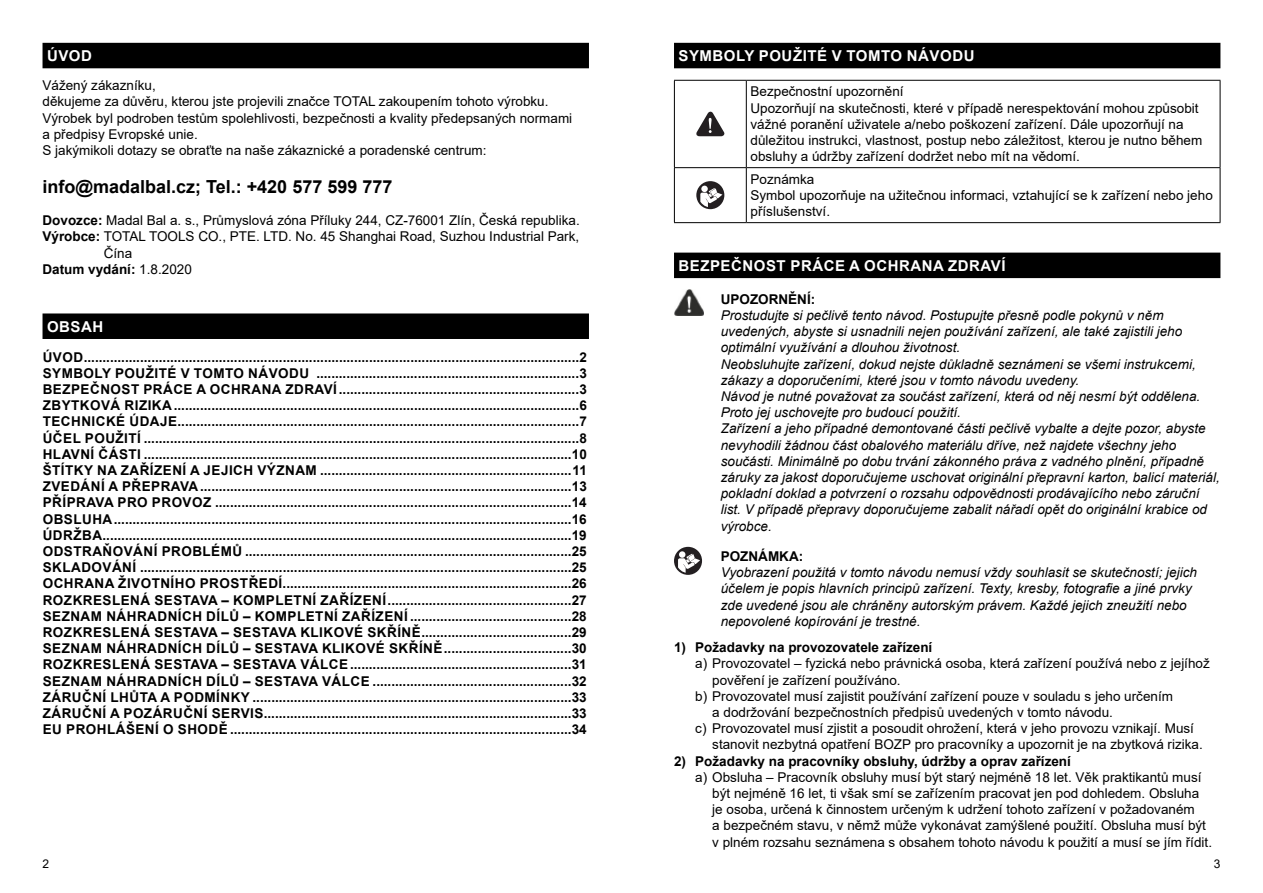
<style>
.page{position:relative;width:1263px;height:893px;background:#fff}
.page>*{position:absolute;margin:0;border:0;box-sizing:border-box;transform-origin:0 0}
.t1{font:700 18px "Arial";color:#000}
.t2{font:700 15px "Arial";letter-spacing:.035em;color:#fff}
.t3{font:700 13.5px/16.2px "Arial";color:#000;text-align:justify}
.t4{font:13.5px/16.2px "Arial";color:#000}
.t5{font:italic 13.5px/16.2px "Arial";color:#000}
.t6{font:12px "Arial";color:#000}
.s1{font-weight:700}
.s2{font-weight:400}
</style>
<div class="page">
<div style="left:43px;top:43px;width:546px;height:25px;background:#000"></div>
<div style="left:43px;top:313px;width:546px;height:26px;background:#000"></div>
<div style="left:674px;top:43px;width:546px;height:25px;background:#000"></div>
<div style="left:674px;top:253px;width:546px;height:25px;background:#000"></div>
<hr style="left:674px;top:80px;width:72px;height:1px;background:#000">
<hr style="left:674px;top:81px;width:1px;height:86px;background:#000">
<hr style="left:746px;top:80px;width:474px;height:1px;background:#000">
<hr style="left:746px;top:81px;width:1px;height:86px;background:#000">
<hr style="left:1220px;top:81px;width:1px;height:86px;background:#000">
<hr style="left:674px;top:167px;width:72px;height:1px;background:#000">
<hr style="left:674px;top:168px;width:1px;height:54px;background:#000">
<hr style="left:746px;top:167px;width:474px;height:1px;background:#000">
<hr style="left:746px;top:168px;width:1px;height:54px;background:#000">
<hr style="left:1220px;top:168px;width:1px;height:54px;background:#000">
<hr style="left:674px;top:222px;width:72px;height:1px;background:#000">
<hr style="left:746px;top:222px;width:474px;height:1px;background:#000">
<svg style="left:696px;top:112px;width:28px;height:24px"></svg>
<div style="left:696px;top:181px;width:28px;height:28px;background:#231f21;border-radius:50%"></div>
<div style="left:701px;top:186px;width:7px;height:6px;background:#fff;border-radius:50%"></div>
<svg style="left:700px;top:188px;width:22px;height:19px"></svg>
<img style="left:674px;top:290px;width:30px;height:26px">
<div style="left:674px;top:547px;width:28px;height:28px;background:#231f21;border-radius:50%"></div>
<div style="left:679px;top:551px;width:6px;height:7px;background:#fff;border-radius:50%"></div>
<svg style="left:678px;top:554px;width:22px;height:19px"></svg>
<p class="t2" style="left:47px;top:45px;width:46px">ÚVOD</p>
<p class="t4" style="left:43px;top:77px;width:531px">Vážený zákazníku,<br>děkujeme za důvěru, kterou jste projevili značce TOTAL zakoupením tohoto výrobku.<br>Výrobek byl podroben testům spolehlivosti, bezpečnosti a kvality předepsaných normami a předpisy Evropské unie.<br>S jakýmikoli dotazy se obraťte na naše zákaznické a poradenské centrum:</p>
<h1 class="t1" style="left:43px;top:174px;width:351px">info@madalbal.cz; Tel.: +420 577 599 777</h1>
<p class="t4" style="left:43px;top:212px;width:539px"><span class="s1">Dovozce:</span> Madal Bal a. s., Průmyslová zóna Příluky 244, CZ-76001 Zlín, Česká republika.</p>
<p class="t4" style="left:43px;top:228px;width:538px"><span class="s1">Výrobce:</span> TOTAL TOOLS CO., PTE. LTD. No. 45 Shanghai Road, Suzhou Industrial Park,</p>
<p class="t4" style="left:104px;top:245px;width:30px">Čína</p>
<p class="t3" style="left:43px;top:261px;width:151px">Datum vydání: <span class="s2">1.8.2020</span></p>
<p class="t2" style="left:47px;top:316px;width:58px">OBSAH</p>
<p class="t3" style="left:43px;top:349px;width:546px">ÚVOD....................................................................................................................................2<br>SYMBOLY POUŽITÉ V TOMTO NÁVODU ......................................................................3<br>BEZPEČNOST PRÁCE A OCHRANA ZDRAVÍ................................................................3<br>ZBYTKOVÁ RIZIKA............................................................................................................6<br>TECHNICKÉ ÚDAJE...........................................................................................................7<br>ÚČEL POUŽITÍ ....................................................................................................................8<br>HLAVNÍ ČÁSTI ..................................................................................................................10<br>ŠTÍTKY NA ZAŘÍZENÍ A JEJICH VÝZNAM ...................................................................11<br>ZVEDÁNÍ A PŘEPRAVA...................................................................................................13<br>PŘÍPRAVA PRO PROVOZ ...............................................................................................14<br>OBSLUHA..........................................................................................................................16<br>ÚDRŽBA.............................................................................................................................19<br>ODSTRAŇOVÁNÍ PROBLÉMŮ .......................................................................................25<br>SKLADOVÁNÍ ...................................................................................................................25<br>OCHRANA ŽIVOTNÍHO PROSTŘEDÍ.............................................................................26<br>ROZKRESLENÁ SESTAVA – KOMPLETNÍ ZAŘÍZENÍ.................................................27<br>SEZNAM NÁHRADNÍCH DÍLŮ – KOMPLETNÍ ZAŘÍZENÍ ...........................................28<br>ROZKRESLENÁ SESTAVA – SESTAVA KLIKOVÉ SKŘÍNĚ........................................29<br>SEZNAM NÁHRADNÍCH DÍLŮ – SESTAVA KLIKOVÉ SKŘÍNĚ..................................30<br>ROZKRESLENÁ SESTAVA – SESTAVA VÁLCE...........................................................31<br>SEZNAM NÁHRADNÍCH DÍLŮ – SESTAVA VÁLCE .....................................................32<br>ZÁRUČNÍ LHŮTA A PODMÍNKY .....................................................................................33<br>ZÁRUČNÍ A POZÁRUČNÍ SERVIS..................................................................................33<br>EU PROHLÁŠENÍ O SHODĚ ...........................................................................................34</p>
<p class="t2" style="left:678px;top:45px;width:297px">SYMBOLY POUŽITÉ V TOMTO NÁVODU</p>
<p class="t4" style="left:750px;top:84px;width:453px">Bezpečnostní upozornění<br>Upozorňují na skutečnosti, které v případě nerespektování mohou způsobit vážné poranění uživatele a/nebo poškození zařízení. Dále upozorňují na důležitou instrukci, vlastnost, postup nebo záležitost, kterou je nutno během obsluhy a údržby zařízení dodržet nebo mít na vědomí.</p>
<p class="t4" style="left:750px;top:171px;width:464px">Poznámka<br>Symbol upozorňuje na užitečnou informaci, vztahující se k zařízení nebo jeho příslušenství.</p>
<p class="t2" style="left:678px;top:255px;width:328px">BEZPEČNOST PRÁCE A OCHRANA ZDRAVÍ</p>
<p class="t3" style="left:721px;top:291px;width:96px">UPOZORNĚNÍ:</p>
<p class="t5" style="left:721px;top:307px;width:500px">Prostudujte si pečlivě tento návod. Postupujte přesně podle pokynů v něm uvedených, abyste si usnadnili nejen používání zařízení, ale také zajistili jeho optimální využívání a dlouhou životnost.<br>Neobsluhujte zařízení, dokud nejste důkladně seznámeni se všemi instrukcemi, zákazy a doporučeními, které jsou v tomto návodu uvedeny.<br>Návod je nutné považovat za součást zařízení, která od něj nesmí být oddělena.<br>Proto jej uschovejte pro budoucí použití.<br>Zařízení a jeho případné demontované části pečlivě vybalte a dejte pozor, abyste nevyhodili žádnou část obalového materiálu dříve, než najdete všechny jeho součásti. Minimálně po dobu trvání zákonného práva z vadného plnění, případně záruky za jakost doporučujeme uschovat originální přepravní karton, balicí materiál, pokladní doklad a potvrzení o rozsahu odpovědnosti prodávajícího nebo záruční list. V případě přepravy doporučujeme zabalit nářadí opět do originální krabice od výrobce.</p>
<p class="t3" style="left:721px;top:548px;width:84px">POZNÁMKA:</p>
<p class="t5" style="left:721px;top:564px;width:478px">Vyobrazení použitá v tomto návodu nemusí vždy souhlasit se skutečností; jejich účelem je popis hlavních principů zařízení. Texty, kresby, fotografie a jiné prvky zde uvedené jsou ale chráněny autorským právem. Každé jejich zneužití nebo nepovolené kopírování je trestné.</p>
<p class="t3" style="left:674px;top:639px;width:260px">1) Požadavky na provozovatele zařízení</p>
<p class="t4" style="left:695px;top:655px;width:516px">a) Provozovatel – fyzická nebo právnická osoba, která zařízení používá nebo z jejíhož</p>
<p class="t4" style="left:712px;top:672px;width:190px">pověření je zařízení používáno.</p>
<p class="t4" style="left:695px;top:688px;width:479px">b) Provozovatel musí zajistit používání zařízení pouze v souladu s jeho určením</p>
<p class="t4" style="left:712px;top:704px;width:402px">a dodržování bezpečnostních předpisů uvedených v tomto návodu.</p>
<p class="t4" style="left:695px;top:720px;width:500px">c) Provozovatel musí zjistit a posoudit ohrožení, která v jeho provozu vznikají. Musí</p>
<p class="t4" style="left:712px;top:736px;width:492px">stanovit nezbytná opatření BOZP pro pracovníky a upozornit je na zbytková rizika.</p>
<p class="t3" style="left:674px;top:753px;width:398px">2) Požadavky na pracovníky obsluhy, údržby a oprav zařízení</p>
<p class="t4" style="left:712px;top:769px;width:501px;text-indent:-17px">a) Obsluha – Pracovník obsluhy musí být starý nejméně 18 let. Věk praktikantů musí být nejméně 16 let, ti však smí se zařízením pracovat jen pod dohledem. Obsluha je osoba, určená k činnostem určeným k udržení tohoto zařízení v požadovaném<br>a bezpečném stavu, v němž může vykonávat zamýšlené použití. Obsluha musí být v plném rozsahu seznámena s obsahem tohoto návodu k použití a musí se jím řídit.</p>
<p class="t6" style="left:43px;top:855px;width:8px">2</p>
<p class="t6" style="left:1214px;top:855px;width:8px">3</p>
</div>
